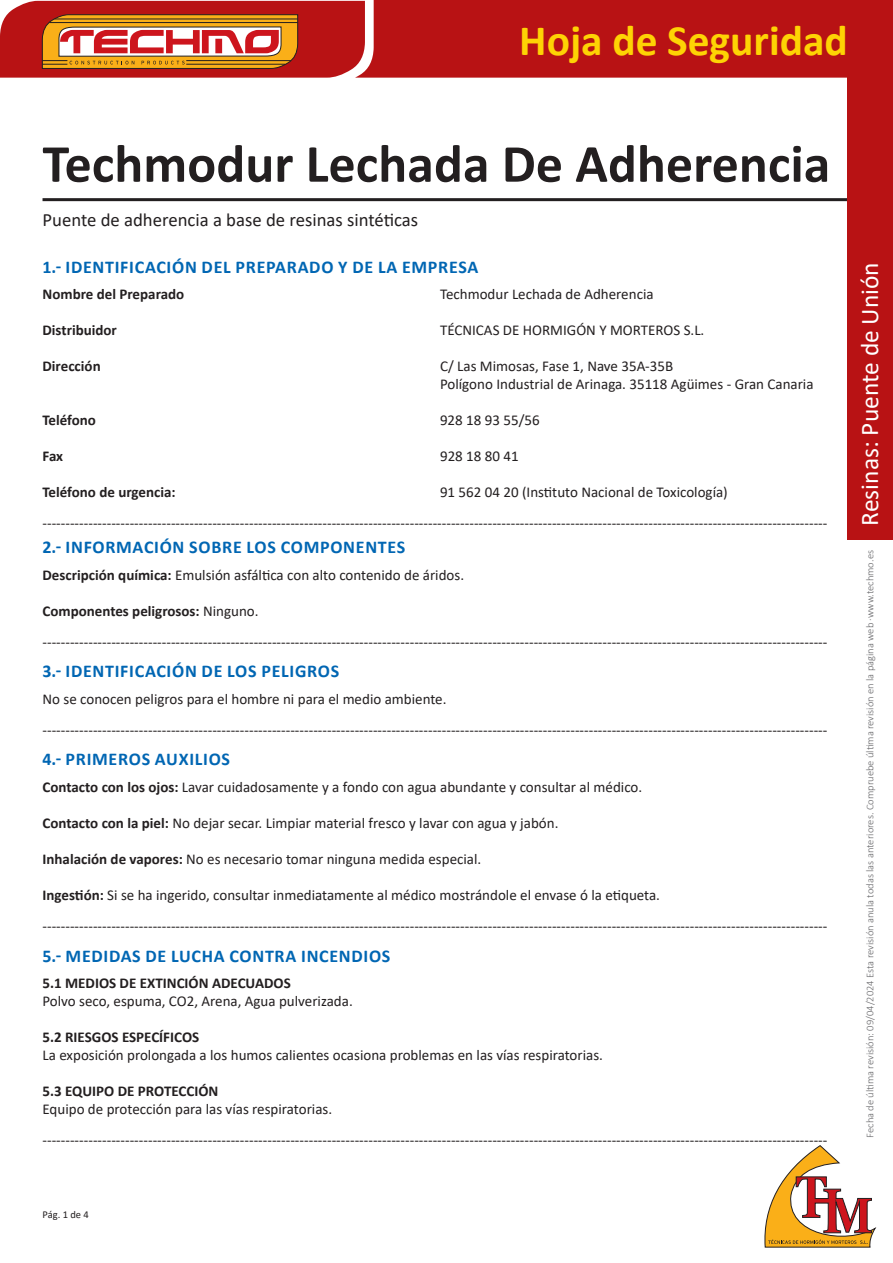
<style>
.page{position:relative;width:893px;height:1263px;background:#fff}
.page>*{position:absolute;margin:0;border:0;box-sizing:border-box;transform-origin:0 0}
.t1{font:700 54px "Calibri";color:#231f20}
.t2{font:700 43.5px "Calibri";color:#fed304}
.t3{font:25.5px "Calibri";color:#fff}
.t4{font:18.75px "Calibri";color:#231f20}
.ladillo_azul{font:700 18px "Calibri";letter-spacing:.04em;color:#0166b3}
.general{font:15px "Calibri";color:#231f20}
.general-2{font:700 15px "Calibri";color:#231f20}
.t5{font:300 10.5px "Calibri";color:#67676a}
.general-3{font:10.5px "Calibri";color:#231f20}
.s1{font-weight:700}
.s2{font-weight:400}
</style>
<div class="page">
<hr style="left:43px;top:198px;width:807px;height:3px;background:#231f20">
<div style="left:848px;top:74px;width:45px;height:466px;background:#b81214"></div>
<svg style="left:0;top:0;width:893px;height:78px;background:#bf2f25"></svg>
<hr style="left:186px;top:64px;width:99px;height:1px;background:#231f20">
<svg style="left:764px;top:1145px;width:113px;height:103px"></svg>
<h2 class="t2" style="left:519px;top:10px;width:330px">Hoja de Seguridad</h2>
<h1 class="t1" style="left:43px;top:126px;width:789px">Techmodur Lechada De Adherencia</h1>
<p class="t4" style="left:43px;top:207px;width:377px">Puente de adherencia a base de resinas sintéticas</p>
<p class="ladillo_azul" style="left:43px;top:254px;width:437px">1.- IDENTIFICACIÓN DEL PREPARADO Y DE LA EMPRESA</p>
<p class="general-2" style="left:43px;top:284px;width:143px">Nombre del Preparado</p>
<p class="general" style="left:440px;top:284px;width:215px">Techmodur Lechada de Adherencia</p>
<p class="general-2" style="left:43px;top:320px;width:76px">Distribuidor</p>
<p class="general" style="left:440px;top:320px;width:266px">TÉCNICAS DE HORMIGÓN Y MORTEROS S.L.</p>
<p class="general-2" style="left:43px;top:356px;width:60px">Dirección</p>
<p class="general" style="left:440px;top:356px;width:235px">C/ Las Mimosas, Fase 1, Nave 35A-35B</p>
<p class="general" style="left:440px;top:374px;width:375px">Polígono Industrial de Arinaga. 35118 Agüimes - Gran Canaria</p>
<p class="general-2" style="left:43px;top:410px;width:55px">Teléfono</p>
<p class="general" style="left:440px;top:410px;width:101px">928 18 93 55/56</p>
<p class="general-2" style="left:43px;top:446px;width:22px">Fax</p>
<p class="general" style="left:440px;top:446px;width:80px">928 18 80 41</p>
<p class="general-2" style="left:43px;top:482px;width:135px">Teléfono de urgencia:</p>
<p class="general" style="left:440px;top:482px;width:289px">91 562 04 20 (Instituto Nacional de Toxicología)</p>
<p class="general" style="left:43px;top:513px;width:786px">---------------------------------------------------------------------------------------------------------------------------------------------------------------------------</p>
<p class="ladillo_azul" style="left:43px;top:535px;width:364px">2.- INFORMACIÓN SOBRE LOS COMPONENTES</p>
<p class="general" style="left:43px;top:564px;width:423px"><span class="s1">Descripción química:</span> Emulsión asfáltica con alto contenido de áridos.</p>
<p class="general-2" style="left:43px;top:600px;width:218px">Componentes peligrosos: <span class="s2">Ninguno.</span></p>
<p class="general" style="left:43px;top:631px;width:786px">---------------------------------------------------------------------------------------------------------------------------------------------------------------------------</p>
<p class="ladillo_azul" style="left:43px;top:659px;width:298px">3.- IDENTIFICACIÓN DE LOS PELIGROS</p>
<p class="general" style="left:43px;top:688px;width:406px">No se conocen peligros para el hombre ni para el medio ambiente.</p>
<p class="general" style="left:43px;top:719px;width:786px">---------------------------------------------------------------------------------------------------------------------------------------------------------------------------</p>
<p class="ladillo_azul" style="left:43px;top:747px;width:189px">4.- PRIMEROS AUXILIOS</p>
<p class="general" style="left:43px;top:777px;width:601px"><span class="s1">Contacto con los ojos:</span> Lavar cuidadosamente y a fondo con agua abundante y consultar al médico.</p>
<p class="general" style="left:43px;top:813px;width:517px"><span class="s1">Contacto con la piel:</span> No dejar secar. Limpiar material fresco y lavar con agua y jabón.</p>
<p class="general" style="left:43px;top:849px;width:440px"><span class="s1">Inhalación de vapores:</span> No es necesario tomar ninguna medida especial.</p>
<p class="general" style="left:43px;top:885px;width:619px"><span class="s1">Ingestión:</span> Si se ha ingerido, consultar inmediatamente al médico mostrándole el envase ó la etiqueta.</p>
<p class="general" style="left:43px;top:915px;width:786px">---------------------------------------------------------------------------------------------------------------------------------------------------------------------------</p>
<p class="ladillo_azul" style="left:43px;top:943px;width:349px">5.- MEDIDAS DE LUCHA CONTRA INCENDIOS</p>
<p class="general-2" style="left:43px;top:972px;width:250px">5.1 MEDIOS DE EXTINCIÓN ADECUADOS</p>
<p class="general" style="left:43px;top:991px;width:312px">Polvo seco, espuma, CO2, Arena, Agua pulverizada.</p>
<p class="general-2" style="left:43px;top:1026px;width:158px">5.2 RIESGOS ESPECÍFICOS</p>
<p class="general" style="left:43px;top:1045px;width:562px">La exposición prolongada a los humos calientes ocasiona problemas en las vías respiratorias.</p>
<p class="general-2" style="left:43px;top:1080px;width:177px">5.3 EQUIPO DE PROTECCIÓN</p>
<p class="general" style="left:43px;top:1099px;width:291px">Equipo de protección para las vías respiratorias.</p>
<p class="general" style="left:43px;top:1129px;width:786px">---------------------------------------------------------------------------------------------------------------------------------------------------------------------------</p>
<p class="general-3" style="left:43px;top:1207px;width:48px">Pág. 1 de 4</p>
<h3 class="t3" style="left:852px;top:526px;width:265px;rotate:-90deg">Resinas: Puente de Unión</h3>
<p class="t5" style="left:863px;top:1138px;width:589px;rotate:-90deg">Fecha de última revisión: 09/04/2024 Esta revisión anula todas las anteriores. Compruebe última revisión en la página web ·www.techmo.es</p>
</div>
